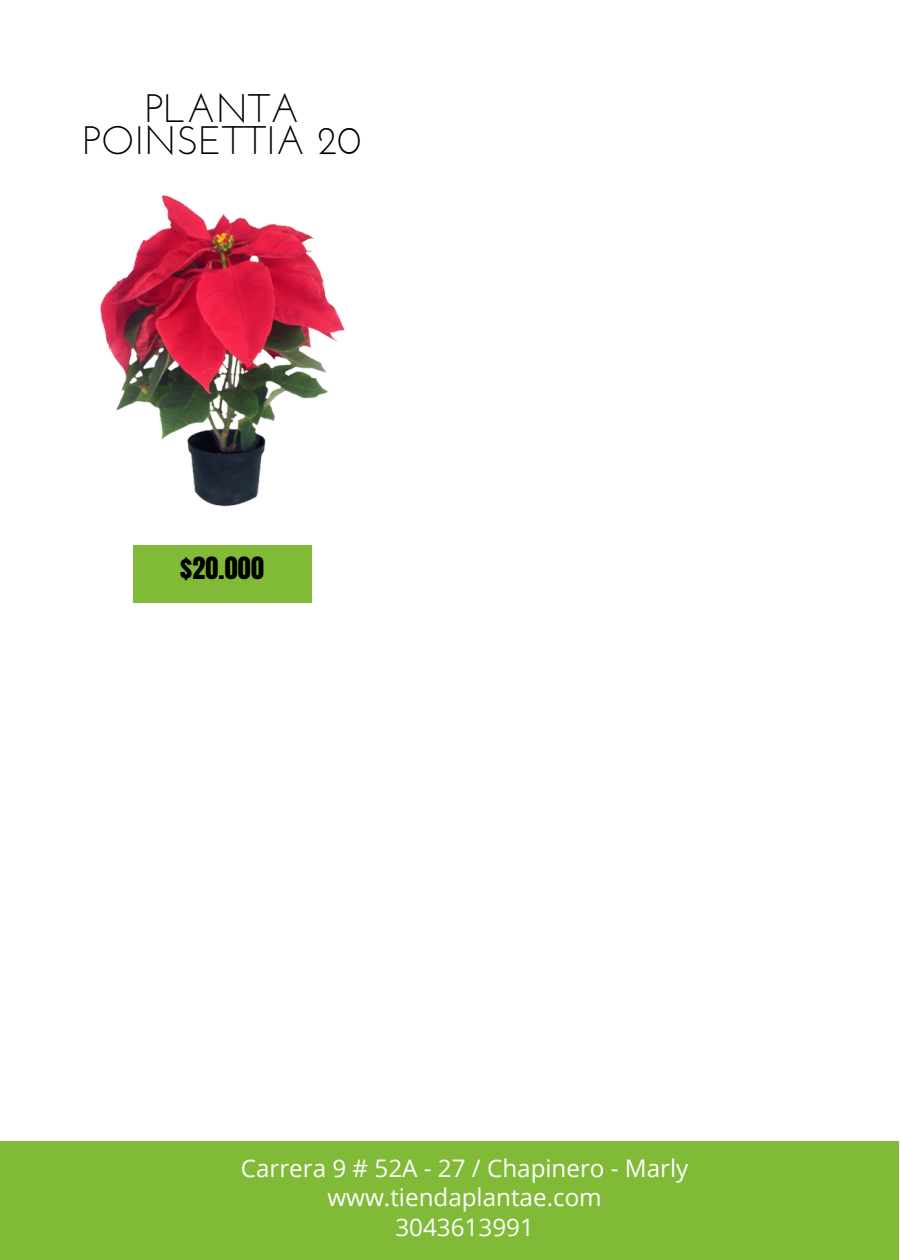
<style>
.page{position:relative;width:900px;height:1260px;background:#fff}
.page>*{position:absolute;margin:0;border:0;box-sizing:border-box;transform-origin:0 0}
.t1{font:39.75px/32px "Josefin Sans";color:#000;text-align:center}
.t2{font:26px "Anton";color:#000}
.t3{font:24.25px/29.2px "Open Sans";color:#fefeff;text-align:center}
</style>
<div class="page">
<div style="left:0;top:1141px;width:899px;height:118px;background:#81ba36"></div>
<div style="left:133px;top:545px;width:178px;height:58px;background:#81ba36"></div>
<img style="left:100px;top:195px;width:245px;height:312px">
<h1 class="t1" style="left:83px;top:96px;width:280px">PLANTA<br>POINSETTIA 20</h1>
<p class="t2" style="left:180px;top:550px;width:85px">$20.000</p>
<p class="t3" style="left:241px;top:1153px;width:449px">Carrera 9 # 52A - 27 / Chapinero - Marly www.tiendaplantae.com<br>3043613991</p>
</div>
